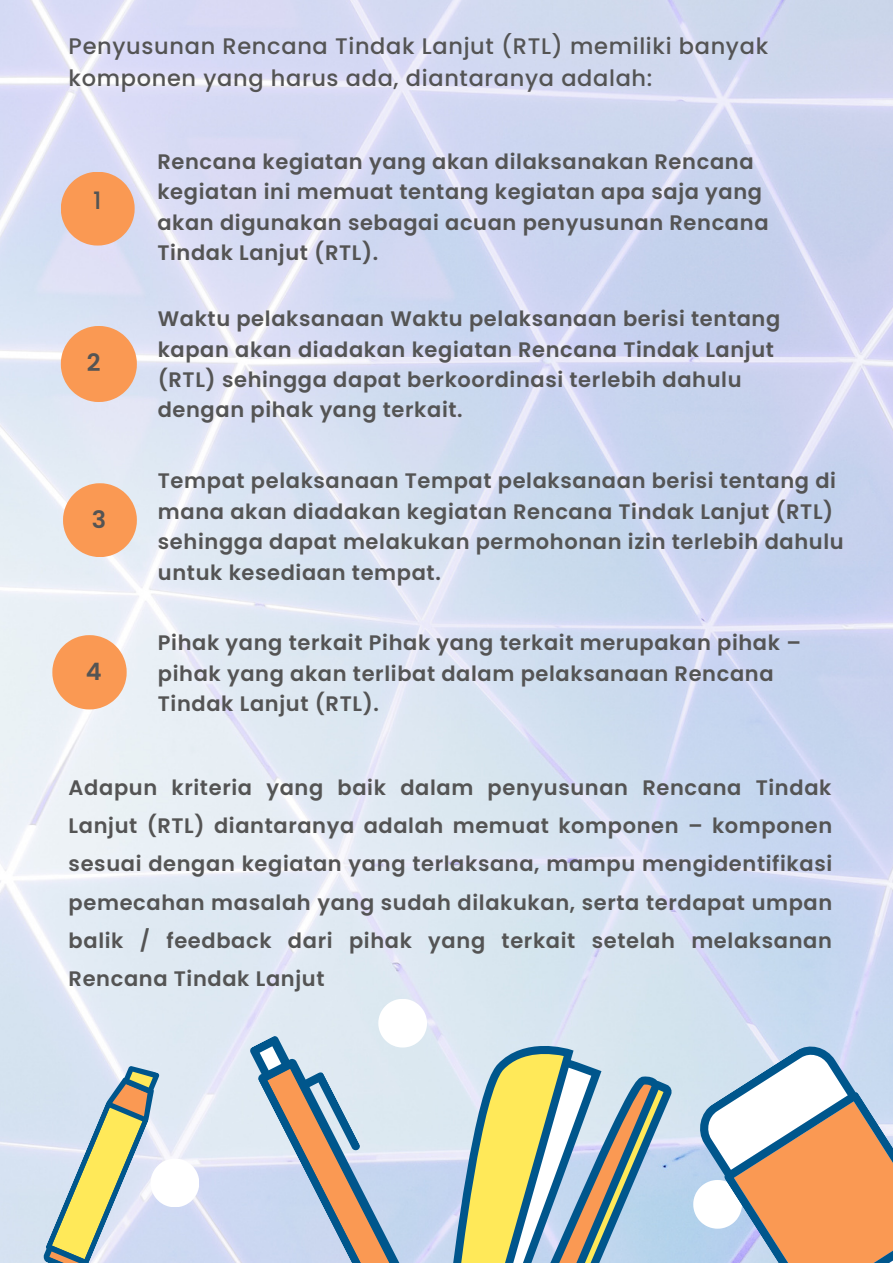
<style>
.page{position:relative;width:893px;height:1264px;background:#fff}
.page>*{position:absolute;margin:0;border:0;box-sizing:border-box;transform-origin:0 0}
.t1{font:600 24px "Poppins";color:#545454}
.t2{font:500 24px "Poppins";color:#545454}
.t3{font:500 22.5px/32.5px "Poppins";letter-spacing:.03em;color:#545454}
.t4{font:600 21px/30.3px "Poppins";letter-spacing:.03em;color:#545454}
</style>
<div class="page">
<img style="left:0;top:0;width:892px;height:1262px">
<svg style="left:61px;top:172px;width:74px;height:73px;background:#f2a774"></svg>
<svg style="left:61px;top:326px;width:76px;height:76px;background:#f3a975"></svg>
<svg style="left:52px;top:635px;width:75px;height:74px;background:#f6ac76"></svg>
<svg style="left:427px;top:1025px;width:179px;height:237px;background:#d6e2f1"></svg>
<svg style="left:454px;top:1046px;width:220px;height:216px;background:#b2c1ab"></svg>
<svg style="left:687px;top:1035px;width:205px;height:227px"></svg>
<svg style="left:249px;top:998px;width:178px;height:264px;background:#c4cbd4"></svg>
<svg style="left:43px;top:1065px;width:156px;height:197px;background:#cfd7cb"></svg>
<svg style="left:63px;top:483px;width:74px;height:74px;background:#f5ab76"></svg>
<p class="t3" style="left:69px;top:30px;width:701px">Penyusunan Rencana Tindak Lanjut (RTL) memiliki banyak komponen yang harus ada, diantaranya adalah:</p>
<p class="t2" style="left:93px;top:184px;width:10px">1</p>
<p class="t1" style="left:87px;top:346px;width:15px">2</p>
<p class="t1" style="left:92px;top:503px;width:16px">3</p>
<p class="t1" style="left:86px;top:654px;width:17px">4</p>
<p class="t4" style="left:157px;top:146px;width:612px">Rencana kegiatan yang akan dilaksanakan Rencana kegiatan ini memuat tentang kegiatan apa saja yang akan digunakan sebagai acuan penyusunan Rencana Tindak Lanjut (RTL).</p>
<p class="t4" style="left:158px;top:304px;width:624px">Waktu pelaksanaan Waktu pelaksanaan berisi tentang kapan akan diadakan kegiatan Rencana Tindak Lanjut (RTL) sehingga dapat berkoordinasi terlebih dahulu dengan pihak yang terkait.</p>
<p class="t4" style="left:158px;top:466px;width:687px">Tempat pelaksanaan Tempat pelaksanaan berisi tentang di mana akan diadakan kegiatan Rencana Tindak Lanjut (RTL) sehingga dapat melakukan permohonan izin terlebih dahulu untuk kesediaan tempat.</p>
<p class="t4" style="left:158px;top:628px;width:644px">Pihak yang terkait Pihak yang terkait merupakan pihak – pihak yang akan terlibat dalam pelaksanaan Rencana<br>Tindak Lanjut (RTL).</p>
<p class="t4" style="left:69px;top:768px;width:765px;line-height:38.2px;text-align:justify">Adapun kriteria yang baik dalam penyusunan Rencana Tindak Lanjut (RTL) diantaranya adalah memuat komponen – komponen sesuai dengan kegiatan yang terlaksana, mampu mengidentifikasi pemecahan masalah yang sudah dilakukan, serta terdapat umpan balik / feedback dari pihak yang terkait setelah melaksanan Rencana Tindak Lanjut</p>
</div>
